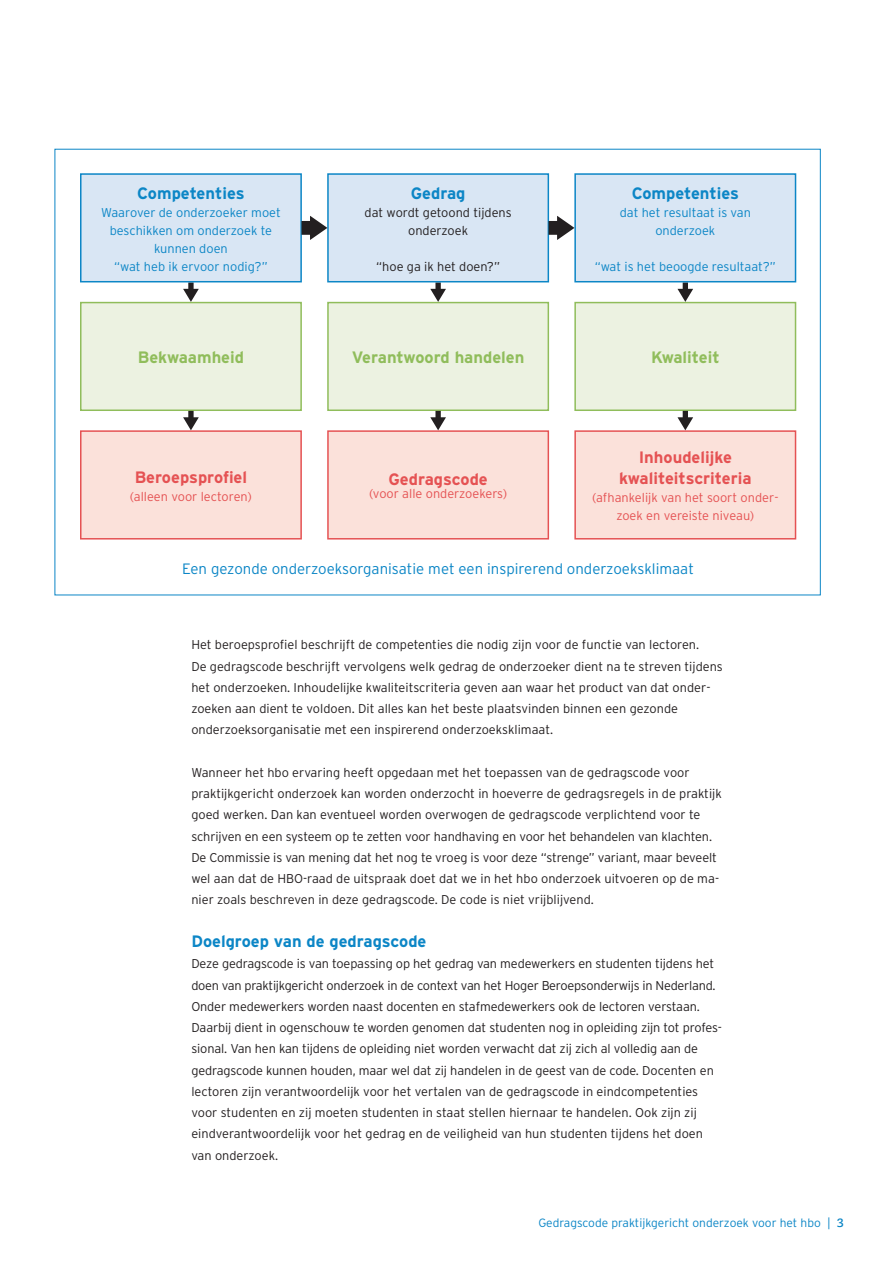
<style>
.page{position:relative;width:893px;height:1263px;background:#fff}
.page>*{position:absolute;margin:0;border:0;box-sizing:border-box;transform-origin:0 0}
.t1{font:700 16.5px "Interstate";color:#0c86c6}
.t2{font:700 16.5px/21px "Interstate";color:#e55253;text-align:center}
.t3{font:700 16.5px "Interstate";color:#90bd5b}
.t4{font:300 15px "Interstate";color:#0c86c6}
.t5{font:300 12.75px/21.3px "Interstate";letter-spacing:-.01em;color:#231f20}
.t6{font:300 12.75px/18px "Interstate";color:#0c86c6;text-align:center}
.t7{font:300 12.75px/18px "Interstate";color:#e55253;text-align:center}
.t8{font:300 12px "Interstate";color:#0c86c6}
.s1{font-family:"Caecilia";font-weight:700}
</style>
<div class="page">
<div style="left:81px;top:303px;width:220px;height:107px;background:#ecf2e1"></div>
<div style="left:80px;top:302px;width:222px;height:109px;border:2px solid #90bd5b"></div>
<div style="left:328px;top:303px;width:220px;height:107px;background:#ecf2e1"></div>
<div style="left:327px;top:302px;width:222px;height:109px;border:2px solid #90bd5b"></div>
<div style="left:575px;top:303px;width:220px;height:107px;background:#ecf2e1"></div>
<div style="left:574px;top:302px;width:222px;height:109px;border:2px solid #90bd5b"></div>
<div style="left:81px;top:431px;width:220px;height:108px;background:#fbe1da"></div>
<div style="left:80px;top:430px;width:222px;height:109px;border:2px solid #e55253"></div>
<div style="left:328px;top:431px;width:220px;height:108px;background:#fbe1da"></div>
<div style="left:327px;top:430px;width:222px;height:109px;border:2px solid #e55253"></div>
<div style="left:575px;top:431px;width:220px;height:108px;background:#fbe1da"></div>
<div style="left:574px;top:430px;width:222px;height:109px;border:2px solid #e55253"></div>
<svg style="left:183px;top:282px;width:16px;height:20px"></svg>
<svg style="left:183px;top:411px;width:16px;height:19px"></svg>
<svg style="left:430px;top:282px;width:16px;height:20px"></svg>
<svg style="left:430px;top:411px;width:16px;height:19px"></svg>
<svg style="left:678px;top:282px;width:15px;height:20px"></svg>
<svg style="left:678px;top:411px;width:15px;height:19px"></svg>
<div style="left:81px;top:174px;width:220px;height:108px;background:#d9e6f4"></div>
<div style="left:80px;top:173px;width:222px;height:109px;border:2px solid #0c86c6"></div>
<div style="left:328px;top:174px;width:220px;height:108px;background:#d9e6f4"></div>
<div style="left:327px;top:173px;width:222px;height:109px;border:2px solid #0c86c6"></div>
<div style="left:575px;top:174px;width:220px;height:108px;background:#d9e6f4"></div>
<div style="left:574px;top:173px;width:222px;height:109px;border:2px solid #0c86c6"></div>
<svg style="left:301px;top:216px;width:26px;height:24px"></svg>
<svg style="left:549px;top:216px;width:25px;height:24px"></svg>
<p class="t1" style="left:137px;top:183px;width:109px">Competenties</p>
<p class="t6" style="left:101px;top:203px;width:181px">Waarover de onderzoeker moet beschikken om onderzoek te kunnen doen<br>“wat heb ik ervoor nodig?”</p>
<p class="t1" style="left:411px;top:183px;width:56px">Gedrag</p>
<p class="t5" style="left:365px;top:203px;width:149px;line-height:18px;text-align:center">dat wordt getoond tijdens onderzoek</p>
<p class="t5" style="left:376px;top:255px;width:125px">“hoe ga ik het doen?”</p>
<p class="t1" style="left:632px;top:183px;width:109px">Competenties</p>
<p class="t6" style="left:620px;top:203px;width:133px">dat het resultaat is van onderzoek</p>
<p class="t6" style="left:595px;top:257px;width:183px">“wat is het beoogde resultaat?”</p>
<p class="t3" style="left:138px;top:348px;width:108px">Bekwaamheid</p>
<p class="t3" style="left:352px;top:348px;width:174px">Verantwoord handelen</p>
<p class="t3" style="left:651px;top:348px;width:70px">Kwaliteit</p>
<p class="t2" style="left:135px;top:466px;width:114px">Beroepsprofiel</p>
<p class="t7" style="left:130px;top:487px;width:124px">(alleen voor lectoren)</p>
<p class="t2" style="left:388px;top:469px;width:101px">Gedragscode</p>
<p class="t7" style="left:369px;top:484px;width:140px">(voor alle onderzoekers)</p>
<p class="t2" style="left:619px;top:447px;width:134px">Inhoudelijke kwaliteitscriteria</p>
<p class="t7" style="left:592px;top:488px;width:188px">(afhankelijk van het soort onder&shy;zoek en vereiste niveau)</p>
<p class="t4" style="left:182px;top:560px;width:513px">Een gezonde onderzoeksorganisatie met een inspirerend onderzoeksklimaat</p>
<p class="t5" style="left:191px;top:634px;width:533px">Het beroepsprofiel beschrijft de competenties die nodig zijn voor de functie van lectoren.<br>De gedragscode beschrijft vervolgens welk gedrag de onderzoeker dient na te streven tijdens het onderzoeken. Inhoudelijke kwaliteitscriteria geven aan waar het product van dat onder&shy;zoeken aan dient te voldoen. Dit alles kan het beste plaatsvinden binnen een gezonde onderzoeksorganisatie met een inspirerend onderzoeksklimaat.</p>
<p class="t5" style="left:191px;top:762px;width:532px">Wanneer het hbo ervaring heeft opgedaan met het toepassen van de gedragscode voor praktijkgericht onderzoek kan worden onderzocht in hoeverre de gedragsregels in de praktijk goed werken. Dan kan eventueel worden overwogen de gedragscode verplichtend voor te schrijven en een systeem op te zetten voor handhaving en voor het behandelen van klachten.<br>De Commissie is van mening dat het nog te vroeg is voor deze “strenge” variant, maar beveelt wel aan dat de HBO-raad de uitspraak doet dat we in het hbo onderzoek uitvoeren op de ma&shy;nier zoals beschreven in deze gedragscode. De code is niet vrijblijvend.</p>
<p class="t1" style="left:191px;top:932px;width:237px">Doelgroep van de gedragscode</p>
<p class="t5" style="left:191px;top:953px;width:532px">Deze gedragscode is van toepassing op het gedrag van medewerkers en studenten tijdens het doen van praktijkgericht onderzoek in de context van het Hoger Beroepsonderwijs in Nederland.<br>Onder medewerkers worden naast docenten en stafmedewerkers ook de lectoren verstaan.<br>Daarbij dient in ogenschouw te worden genomen dat studenten nog in opleiding zijn tot profes&shy;sional. Van hen kan tijdens de opleiding niet worden verwacht dat zij zich al volledig aan de gedragscode kunnen houden, maar wel dat zij handelen in de geest van de code. Docenten en lectoren zijn verantwoordelijk voor het vertalen van de gedragscode in eindcompetenties voor studenten en zij moeten studenten in staat stellen hiernaar te handelen. Ook zijn zij eindverantwoordelijk voor het gedrag en de veiligheid van hun studenten tijdens het doen van onderzoek.</p>
<p class="t8" style="left:538px;top:1216px;width:307px">Gedragscode praktijkgericht onderzoek voor het hbo | <span class="s1">3</span></p>
</div>
